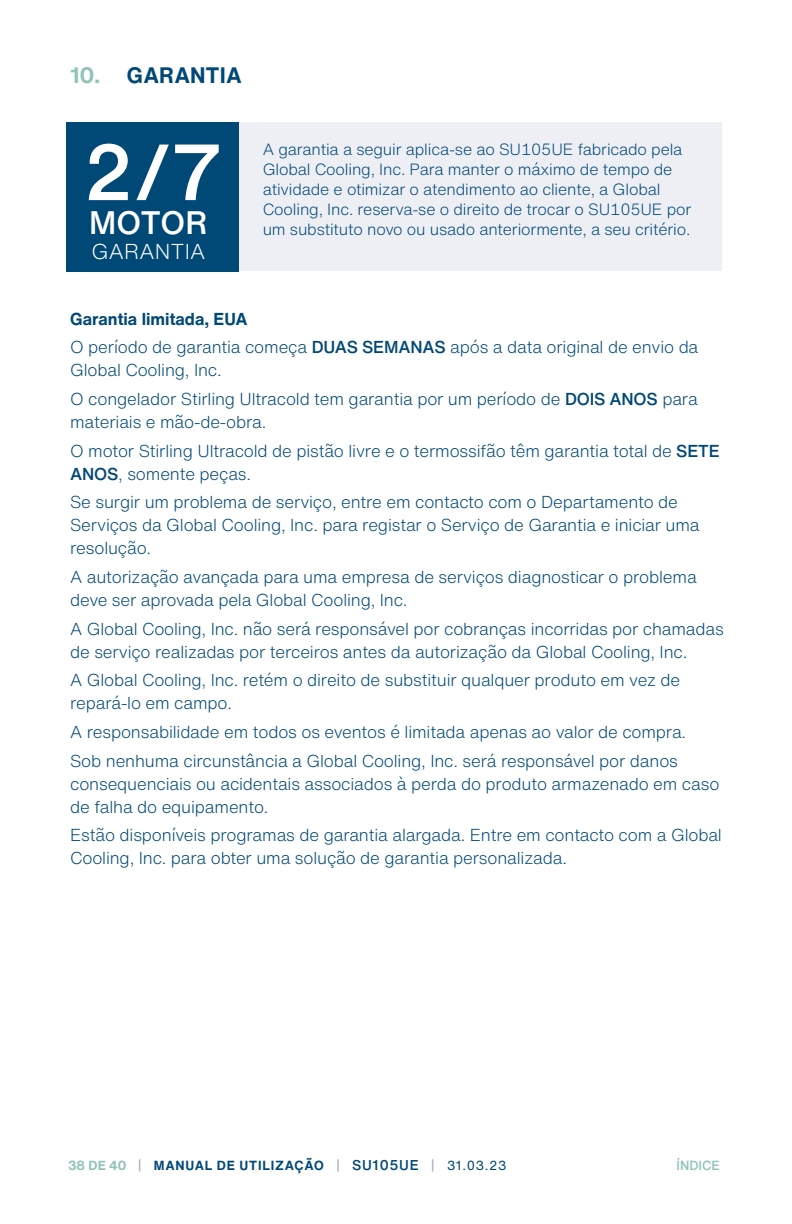
<style>
.page{position:relative;width:792px;height:1224px;background:#fff}
.page>*{position:absolute;margin:0;border:0;box-sizing:border-box;transform-origin:0 0}
.t1{font:500 78px "Helvetica Now Text";color:#fff}
.t2{font:500 32px "Helvetica Now Text";color:#fff}
.t3{font:700 22px "Helvetica Now Text";letter-spacing:.01em;color:#004876}
.t4{font:300 21.2px "Helvetica Now Text";letter-spacing:.01em;color:#fff}
.SU_-_Body__1{font:300 17px/23px "Helvetica Now Text";letter-spacing:-.01em;color:#004876}
.SU_-_Sub_Header{font:700 17px "Helvetica Now Text";color:#004876}
.SU_-_Body__2__smalle{font:300 16px/20px "Helvetica Now Text";letter-spacing:-.01em;color:#004876}
.t5{font:700 13px "Helvetica Now Text";letter-spacing:.06em;color:#004876}
.t6{font:500 13px "Helvetica Now Text";letter-spacing:.005em;color:#92c3b8}
.s1{color:#92c3b8}
.s2{font-weight:500}
.s3{font-weight:400;color:#a0a9c2}
.s4{font-weight:500;font-size:14px}
.s5{font-weight:400}
</style>
<div class="page">
<div style="left:222px;top:122px;width:500px;height:149px;background:#eeeff5"></div>
<div style="left:66px;top:122px;width:173px;height:149px;background:#004876"></div>
<p class="t3" style="left:70px;top:61px;width:173px"><span class="s1">10.</span> GARANTIA</p>
<p class="t1" style="left:83px;top:120px;width:141px">2/7</p>
<p class="t2" style="left:89px;top:201px;width:120px">MOTOR</p>
<p class="t4" style="left:91px;top:237px;width:116px">GARANTIA</p>
<p class="SU_-_Body__2__smalle" style="left:263px;top:139px;width:430px">A garantia a seguir aplica-se ao SU105UE fabricado pela Global Cooling, Inc. Para manter o máximo de tempo de atividade e otimizar o atendimento ao cliente, a Global Cooling, Inc. reserva-se o direito de trocar o SU105UE por um substituto novo ou usado anteriormente, a seu critério.</p>
<p class="SU_-_Sub_Header" style="left:70px;top:307px;width:179px">Garantia limitada, EUA</p>
<p class="SU_-_Body__1" style="left:70px;top:336px;width:630px">O período de garantia começa <span class="s2">DUAS SEMANAS</span> após a data original de envio da<br>Global Cooling, Inc.</p>
<p class="SU_-_Body__1" style="left:70px;top:387px;width:629px">O congelador Stirling Ultracold tem garantia por um período de <span class="s2">DOIS ANOS</span> para materiais e mão-de-obra.</p>
<p class="SU_-_Body__1" style="left:70px;top:439px;width:651px">O motor Stirling Ultracold de pistão livre e o termossifão têm garantia total de <span class="s2">SETE<br>ANOS</span>, somente peças.</p>
<p class="SU_-_Body__1" style="left:70px;top:491px;width:631px">Se surgir um problema de serviço, entre em contacto com o Departamento de<br>Serviços da Global Cooling, Inc. para registar o Serviço de Garantia e iniciar uma resolução.</p>
<p class="SU_-_Body__1" style="left:70px;top:565px;width:628px">A autorização avançada para uma empresa de serviços diagnosticar o problema deve ser aprovada pela Global Cooling, Inc.</p>
<p class="SU_-_Body__1" style="left:70px;top:617px;width:655px">A Global Cooling, Inc. não será responsável por cobranças incorridas por chamadas de serviço realizadas por terceiros antes da autorização da Global Cooling, Inc.</p>
<p class="SU_-_Body__1" style="left:70px;top:669px;width:612px">A Global Cooling, Inc. retém o direito de substituir qualquer produto em vez de repará-lo em campo.</p>
<p class="SU_-_Body__1" style="left:70px;top:720px;width:618px">A responsabilidade em todos os eventos é limitada apenas ao valor de compra.</p>
<p class="SU_-_Body__1" style="left:70px;top:749px;width:651px">Sob nenhuma circunstância a Global Cooling, Inc. será responsável por danos consequenciais ou acidentais associados à perda do produto armazenado em caso de falha do equipamento.</p>
<p class="SU_-_Body__1" style="left:70px;top:824px;width:653px">Estão disponíveis programas de garantia alargada. Entre em contacto com a Global<br>Cooling, Inc. para obter uma solução de garantia personalizada.</p>
<p class="t5" style="left:68px;top:1157px;width:440px"><span class="s1">38 DE 40</span> <span class="s3">|</span> MANUAL DE UTILIZAÇÃO <span class="s3">|</span> <span class="s4">SU105UE</span> <span class="s3">|</span> <span class="s5">31.03.23</span></p>
<p class="t6" style="left:676px;top:1157px;width:45px">ÍNDICE</p>
</div>
